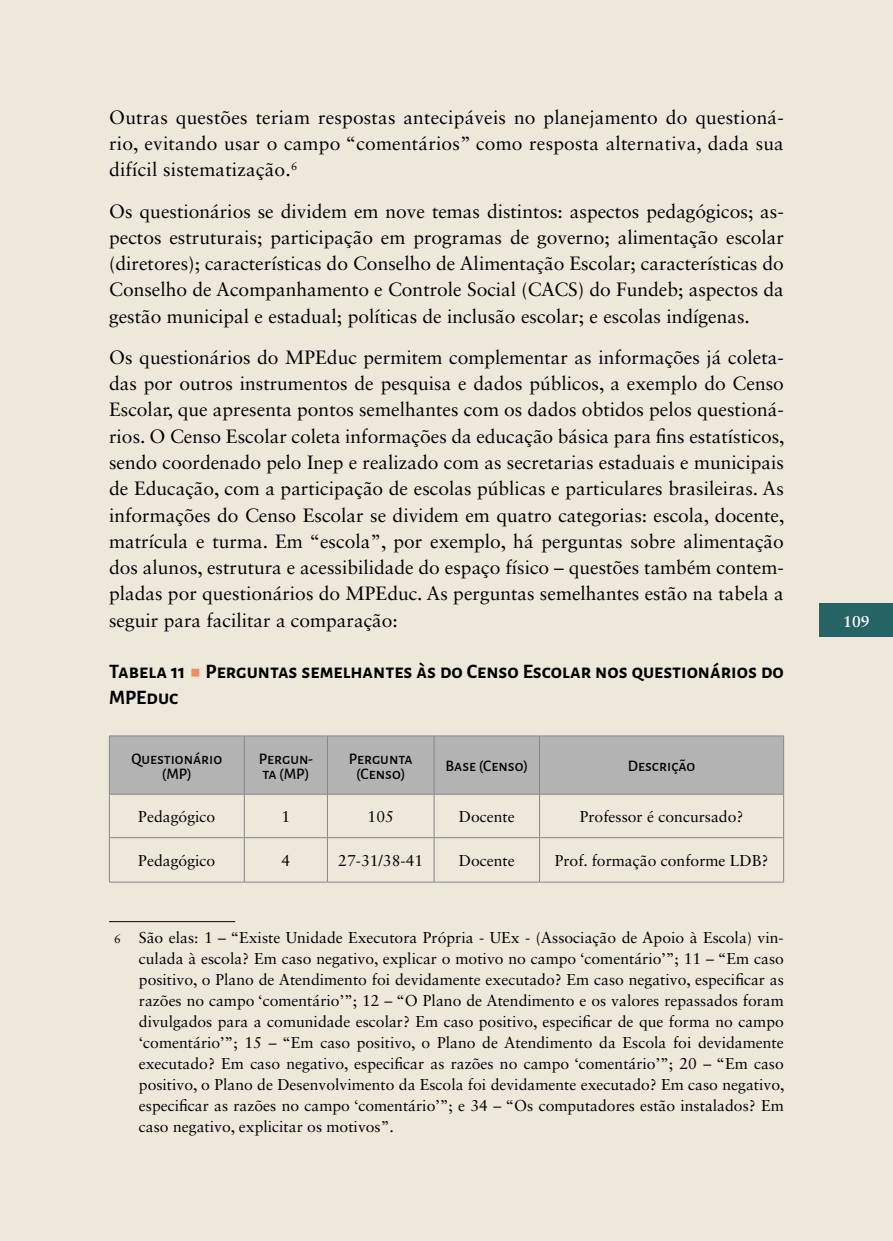
<style>
.page{position:relative;width:893px;height:1241px;background:#fff}
.page>*{position:absolute;margin:0;border:0;box-sizing:border-box;transform-origin:0 0}
.t1{font:700 20.12px/26.2px "Alegreya Sans SC";color:#000}
.t2{font:19.25px/26.2px "Sabon LT Std";color:#000;text-align:justify}
.t3{font:15.75px/21px "Sabon LT Std";color:#000;text-align:justify}
.t4{font:500 15.75px/15.8px "Alegreya Sans SC";color:#000;text-align:center}
.t5{font:700 15.75px "Sabon LT Std";color:#fff}
.s1{font-family:"Montserrat";font-weight:400;color:#ec8d63}
.s2{font-size:12.25px}
</style>
<div class="page">
<div style="left:0;top:0;width:893px;height:1240px;background:#eee8db"></div>
<div style="left:820px;top:604px;width:73px;height:33px;background:#266364"></div>
<div style="left:110px;top:736px;width:673px;height:57px;background:#b3b3b3"></div>
<hr style="left:109px;top:735px;width:135px;height:1px;background:#878787">
<hr style="left:109px;top:736px;width:1px;height:57px;background:#878787">
<hr style="left:244px;top:735px;width:83px;height:1px;background:#878787">
<hr style="left:244px;top:736px;width:1px;height:57px;background:#878787">
<hr style="left:327px;top:735px;width:107px;height:1px;background:#878787">
<hr style="left:327px;top:736px;width:1px;height:57px;background:#878787">
<hr style="left:434px;top:735px;width:105px;height:1px;background:#878787">
<hr style="left:434px;top:736px;width:1px;height:57px;background:#878787">
<hr style="left:539px;top:735px;width:245px;height:1px;background:#878787">
<hr style="left:539px;top:736px;width:1px;height:57px;background:#878787">
<hr style="left:783px;top:736px;width:1px;height:57px;background:#878787">
<hr style="left:109px;top:793px;width:135px;height:1px;background:#878787">
<hr style="left:109px;top:794px;width:1px;height:43px;background:#878787">
<hr style="left:244px;top:793px;width:83px;height:1px;background:#878787">
<hr style="left:244px;top:794px;width:1px;height:43px;background:#878787">
<hr style="left:327px;top:793px;width:107px;height:1px;background:#878787">
<hr style="left:327px;top:794px;width:1px;height:43px;background:#878787">
<hr style="left:434px;top:793px;width:105px;height:1px;background:#878787">
<hr style="left:434px;top:794px;width:1px;height:43px;background:#878787">
<hr style="left:539px;top:793px;width:245px;height:1px;background:#878787">
<hr style="left:539px;top:794px;width:1px;height:43px;background:#878787">
<hr style="left:783px;top:794px;width:1px;height:43px;background:#878787">
<hr style="left:109px;top:837px;width:135px;height:1px;background:#878787">
<hr style="left:109px;top:837px;width:1px;height:44px;background:#878787">
<hr style="left:244px;top:837px;width:83px;height:1px;background:#878787">
<hr style="left:244px;top:837px;width:1px;height:44px;background:#878787">
<hr style="left:327px;top:837px;width:107px;height:1px;background:#878787">
<hr style="left:327px;top:837px;width:1px;height:44px;background:#878787">
<hr style="left:434px;top:837px;width:105px;height:1px;background:#878787">
<hr style="left:434px;top:837px;width:1px;height:44px;background:#878787">
<hr style="left:539px;top:837px;width:245px;height:1px;background:#878787">
<hr style="left:539px;top:837px;width:1px;height:44px;background:#878787">
<hr style="left:783px;top:837px;width:1px;height:44px;background:#878787">
<hr style="left:109px;top:881px;width:135px;height:1px;background:#878787">
<hr style="left:244px;top:881px;width:83px;height:1px;background:#878787">
<hr style="left:327px;top:881px;width:107px;height:1px;background:#878787">
<hr style="left:434px;top:881px;width:105px;height:1px;background:#878787">
<hr style="left:539px;top:881px;width:245px;height:1px;background:#878787">
<hr style="left:109px;top:921px;width:126px;height:1px;background:#000">
<p class="t2" style="left:109px;top:104px;width:676px">Outras questões teriam respostas antecipáveis no planejamento do questioná&shy;rio, evitando usar o campo “comentários” como resposta alternativa, dada sua difícil sistematização.<sup>6</sup></p>
<p class="t2" style="left:109px;top:197px;width:676px">Os questionários se dividem em nove temas distintos: aspectos pedagógicos; as&shy;pectos estruturais; participação em programas de governo; alimentação escolar (diretores); características do Conselho de Alimentação Escolar; características do Conselho de Acompanhamento e Controle Social (CACS) do Fundeb; aspectos da gestão municipal e estadual; políticas de inclusão escolar; e escolas indígenas.</p>
<p class="t2" style="left:109px;top:344px;width:677px">Os questionários do MPEduc permitem complementar as informações já coleta&shy;das por outros instrumentos de pesquisa e dados públicos, a exemplo do Censo Escolar, que apresenta pontos semelhantes com os dados obtidos pelos questioná&shy;rios. O Censo Escolar coleta informações da educação básica para fins estatísticos, sendo coordenado pelo Inep e realizado com as secretarias estaduais e municipais de Educação, com a participação de escolas públicas e particulares brasileiras. As informações do Censo Escolar se dividem em quatro categorias: escola, docente, matrícula e turma. Em “escola”, por exemplo, há perguntas sobre alimentação dos alunos, estrutura e acessibilidade do espaço físico – questões também contem&shy;pladas por questionários do MPEduc. As perguntas semelhantes estão na tabela a seguir para facilitar a comparação:</p>
<p class="t1" style="left:109px;top:656px;width:676px">Tabela 11 <span class="s1">■</span> Perguntas semelhantes às do Censo Escolar nos questionários do<br>MPEduc</p>
<p class="t4" style="left:131px;top:749px;width:92px">Questionário (MP)</p>
<p class="t4" style="left:259px;top:749px;width:55px;text-align:left">Pergun&shy;ta (MP)</p>
<p class="t4" style="left:349px;top:749px;width:65px">Pergunta (Censo)</p>
<p class="t4" style="left:445px;top:757px;width:84px">Base (Censo)</p>
<p class="t4" style="left:628px;top:757px;width:69px">Descrição</p>
<p class="t3" style="left:138px;top:805px;width:79px">Pedagógico</p>
<p class="t3" style="left:281px;top:805px;width:10px">1</p>
<p class="t3" style="left:368px;top:805px;width:28px">105</p>
<p class="t3" style="left:459px;top:805px;width:57px">Docente</p>
<p class="t3" style="left:580px;top:805px;width:165px">Professor é concursado?</p>
<p class="t3" style="left:138px;top:849px;width:79px">Pedagógico</p>
<p class="t3" style="left:281px;top:849px;width:10px">4</p>
<p class="t3" style="left:338px;top:849px;width:86px">27-31/38-41</p>
<p class="t3" style="left:459px;top:849px;width:57px">Docente</p>
<p class="t3" style="left:555px;top:849px;width:215px">Prof. formação conforme LDB?</p>
<p class="t3" style="left:139px;top:926px;width:647px;text-indent:-25px"><span class="s2">6</span> São elas: 1 – “Existe Unidade Executora Própria - UEx - (Associação de Apoio à Escola) vin&shy;culada à escola? Em caso negativo, explicar o motivo no campo ‘comentário’”; 11 – “Em caso positivo, o Plano de Atendimento foi devidamente executado? Em caso negativo, especificar as razões no campo ‘comentário’”; 12 – “O Plano de Atendimento e os valores repassados foram divulgados para a comunidade escolar? Em caso positivo, especificar de que forma no campo ‘comentário’”; 15 – “Em caso positivo, o Plano de Atendimento da Escola foi devidamente executado? Em caso negativo, especificar as razões no campo ‘comentário’”; 20 – “Em caso positivo, o Plano de Desenvolvimento da Escola foi devidamente executado? Em caso negativo, especificar as razões no campo ‘comentário’”; e 34 – “Os computadores estão instalados? Em caso negativo, explicitar os motivos”.</p>
<p class="t5" style="left:843px;top:611px;width:28px">109</p>
</div>
